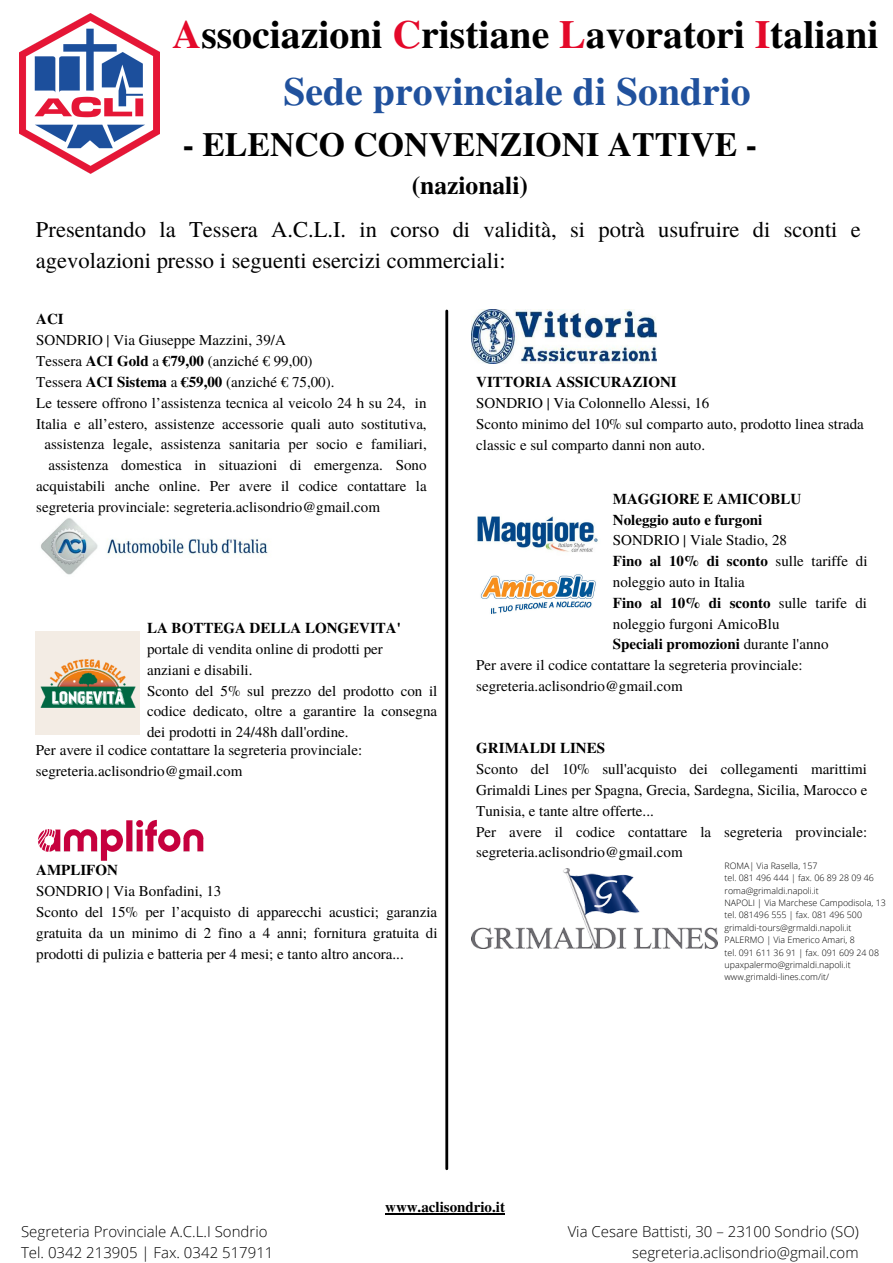
<style>
.page{position:relative;width:893px;height:1263px;background:#fff}
.page>*{position:absolute;margin:0;border:0;box-sizing:border-box;transform-origin:0 0}
.t1{font:700 39.75px "Te X Gyre Termes";color:#000}
.t2{font:700 39.75px "Te X Gyre Termes";color:#20519d}
.t3{font:700 33.75px "Te X Gyre Termes";color:#000}
.t4{font:700 25.5px "Te X Gyre Termes";color:#000}
.t5{font:22.5px/31.5px "Te X Gyre Termes";color:#000}
.t6{font:15px/20.9px "Te X Gyre Termes";color:#000}
.t7{font:700 15px "Te X Gyre Termes";color:#000}
.t8{font:300 15px "Open Sans";color:#000}
.t9{font:300 8.85px "Open Sans";color:#000}
.s1{color:#e4092a}
.s2{font-weight:700}
.s3{font-weight:400}
</style>
<div class="page">
<img style="left:20px;top:14px;width:139px;height:159px">
<hr style="left:445px;top:311px;width:3px;height:858px;background:#000">
<hr style="left:385px;top:1213px;width:120px;height:1px;background:#000">
<img style="left:41px;top:518px;width:227px;height:57px">
<img style="left:472px;top:310px;width:184px;height:53px">
<img style="left:36px;top:632px;width:103px;height:103px">
<img style="left:477px;top:516px;width:121px;height:36px">
<img style="left:480px;top:574px;width:116px;height:40px">
<img style="left:38px;top:819px;width:166px;height:42px">
<img style="left:472px;top:869px;width:245px;height:80px">
<p class="t1" style="left:173px;top:4px;width:707px"><span class="s1">A</span>ssociazioni <span class="s1">C</span>ristiane <span class="s1">L</span>avoratori <span class="s1">I</span>taliani</p>
<p class="t2" style="left:283px;top:60px;width:469px">Sede provinciale di Sondrio</p>
<p class="t3" style="left:183px;top:118px;width:576px">- ELENCO CONVENZIONI ATTIVE -</p>
<p class="t4" style="left:412px;top:165px;width:118px">(nazionali)</p>
<p class="t5" style="left:36px;top:212px;width:826px">Presentando la Tessera A.C.L.I. in corso di validità, si potrà usufruire di sconti e agevolazioni presso i seguenti esercizi commerciali:</p>
<p class="t7" style="left:36px;top:308px;width:29px">ACI</p>
<p class="t6" style="left:36px;top:329px;width:251px">SONDRIO | Via Giuseppe Mazzini, 39/A</p>
<p class="t6" style="left:36px;top:350px;width:278px">Tessera <span class="s2">ACI Gold</span> a <span class="s2">€79,00</span> (anziché € 99,00)</p>
<p class="t6" style="left:36px;top:371px;width:300px">Tessera <span class="s2">ACI Sistema</span> a <span class="s2">€59,00</span> (anziché € 75,00).</p>
<p class="t6" style="left:36px;top:391px;width:392px">Le tessere offrono l’assistenza tecnica al veicolo 24 h su 24, in</p>
<p class="t6" style="left:36px;top:412px;width:392px">Italia e all’estero, assistenze accessorie quali auto sostitutiva,</p>
<p class="t6" style="left:44px;top:433px;width:384px">assistenza legale, assistenza sanitaria per socio e familiari,</p>
<p class="t6" style="left:48px;top:454px;width:380px">assistenza domestica in situazioni di emergenza. Sono</p>
<p class="t6" style="left:36px;top:475px;width:392px">acquistabili anche online. Per avere il codice contattare la</p>
<p class="t6" style="left:36px;top:496px;width:345px">segreteria provinciale: segreteria.aclisondrio@gmail.com</p>
<p class="t7" style="left:147px;top:616px;width:255px">LA BOTTEGA DELLA LONGEVITA'</p>
<p class="t6" style="left:147px;top:638px;width:237px">portale di vendita online di prodotti per</p>
<p class="t6" style="left:147px;top:658px;width:107px">anziani e disabili.</p>
<p class="t6" style="left:147px;top:679px;width:292px;text-align:justify">Sconto del 5% sul prezzo del prodotto con il codice dedicato, oltre a garantire la consegna dei prodotti in 24/48h dall'ordine.</p>
<p class="t6" style="left:36px;top:739px;width:328px">Per avere il codice contattare la segreteria provinciale:</p>
<p class="t6" style="left:36px;top:760px;width:208px">segreteria.aclisondrio@gmail.com</p>
<p class="t7" style="left:36px;top:858px;width:83px">AMPLIFON</p>
<p class="t6" style="left:36px;top:880px;width:187px">SONDRIO | Via Bonfadini, 13</p>
<p class="t6" style="left:36px;top:901px;width:403px;text-align:justify">Sconto del 15% per l’acquisto di apparecchi acustici; garanzia gratuita da un minimo di 2 fino a 4 anni; fornitura gratuita di prodotti di pulizia e batteria per 4 mesi; e tanto altro ancora...</p>
<p class="t7" style="left:476px;top:370px;width:202px">VITTORIA ASSICURAZIONI</p>
<p class="t6" style="left:476px;top:392px;width:235px">SONDRIO | Via Colonnello Alessi, 16</p>
<p class="t6" style="left:476px;top:412px;width:389px">Sconto minimo del 10% sul comparto auto, prodotto linea strada classic e sul comparto danni non auto.</p>
<p class="t7" style="left:613px;top:487px;width:190px">MAGGIORE E AMICOBLU</p>
<p class="t7" style="left:613px;top:508px;width:151px">Noleggio auto e furgoni</p>
<p class="t6" style="left:613px;top:529px;width:176px">SONDRIO | Viale Stadio, 28</p>
<p class="t6" style="left:613px;top:550px;width:256px"><span class="s2">Fino al 10% di sconto</span> sulle tariffe di noleggio auto in Italia</p>
<p class="t6" style="left:613px;top:592px;width:256px"><span class="s2">Fino al 10% di sconto</span> sulle tarife di noleggio furgoni AmicoBlu</p>
<p class="t7" style="left:613px;top:633px;width:217px">Speciali promozioni <span class="s3">durante l'anno</span></p>
<p class="t6" style="left:476px;top:654px;width:328px">Per avere il codice contattare la segreteria provinciale:</p>
<p class="t6" style="left:476px;top:675px;width:208px">segreteria.aclisondrio@gmail.com</p>
<p class="t7" style="left:476px;top:736px;width:130px">GRIMALDI LINES</p>
<p class="t6" style="left:476px;top:758px;width:393px;text-align:justify">Sconto del 10% sull'acquisto dei collegamenti marittimi Grimaldi Lines per Spagna, Grecia, Sardegna, Sicilia, Marocco e Tunisia, e tante altre offerte...</p>
<p class="t6" style="left:476px;top:820px;width:392px">Per avere il codice contattare la segreteria provinciale: segreteria.aclisondrio@gmail.com</p>
<p class="t9" style="left:724px;top:859px;width:95px">ROMA| Via Rasella, 157</p>
<p class="t9" style="left:724px;top:872px;width:151px">tel. 081 496 444 | fax. 06 89 28 09 46</p>
<p class="t9" style="left:724px;top:884px;width:96px">roma@grimaldi.napoli.it</p>
<p class="t9" style="left:724px;top:896px;width:163px">NAPOLI | Via Marchese Campodisola, 13</p>
<p class="t9" style="left:724px;top:909px;width:139px">tel. 081496 555 | fax. 081 496 500</p>
<p class="t9" style="left:724px;top:921px;width:128px">grimaldi-tours@grmaldi.napoli.it</p>
<p class="t9" style="left:724px;top:934px;width:132px">PALERMO | Via Emerico Amari, 8</p>
<p class="t9" style="left:724px;top:946px;width:156px">tel. 091 611 36 91 | fax. 091 609 24 08</p>
<p class="t9" style="left:724px;top:958px;width:128px">upaxpalermo@grimaldi.napoli.it</p>
<p class="t9" style="left:724px;top:971px;width:106px">www.grimaldi-lines.com/it/</p>
<p class="t7" style="left:385px;top:1195px;width:121px">www.aclisondrio.it</p>
<p class="t8" style="left:21px;top:1221px;width:248px">Segreteria Provinciale A.C.L.I Sondrio</p>
<p class="t8" style="left:567px;top:1221px;width:293px">Via Cesare Battisti, 30 – 23100 Sondrio (SO)</p>
<p class="t8" style="left:21px;top:1242px;width:254px">Tel. 0342 213905 | Fax. 0342 517911</p>
<p class="t8" style="left:632px;top:1242px;width:228px">segreteria.aclisondrio@gmail.com</p>
</div>
